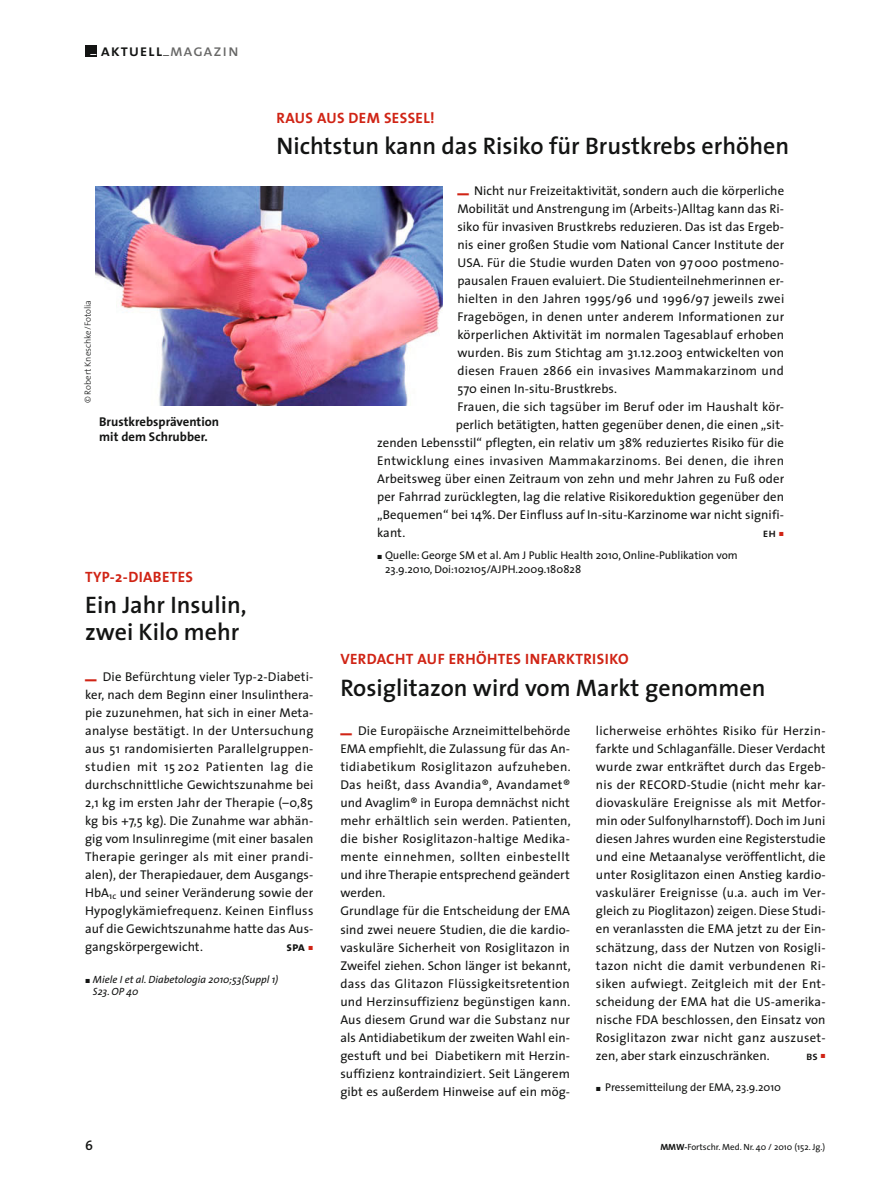
<style>
.page{position:relative;width:893px;height:1187px;background:#fff}
.page>*{position:absolute;margin:0;border:0;box-sizing:border-box;transform-origin:0 0}
.t1{font:600 24px/27px "The Sans";color:#131413}
.t2{font:16.5px "The Sans Semi Bold Caps";letter-spacing:.05em;color:#131413}
.t3{font:700 15px "The Sans";letter-spacing:.025em;color:#d02415}
.t4{font:600 13.5px "The Sans";color:#131413}
.t5{font:12.75px/18px "The Sans";letter-spacing:.01em;color:#131413;text-align:justify}
.t6{font:700 12.75px/15px "The Sans";color:#131413}
.t7{font:12.75px "The Sans Bold Caps";color:#131413}
.t8{font:12px "The Sans Semi Bold Caps";color:#131413}
.t9{font:11.25px/13.5px "The Sans";color:#131413}
.t10{font:italic 10.5px/12px "The Sans";color:#131413}
.t11{font:9px "The Sans";color:#131413}
.t12{font:300 9px "The Sans";color:#131413}
.s1{font-family:"The Sans Caps";color:#676766}
.s2{font-weight:900;color:#d02415}
.s3{font-family:"The Sans Semi Bold Expert";font-size:6px;color:#d02415}
.s4{font-family:"The Sans Expert";font-size:6px}
.s5{font-family:"The Sans Expert";font-style:normal;font-size:6px}
.s6{font-weight:700}
</style>
<div class="page">
<div style="left:85px;top:45px;width:12px;height:11px;background:#131413"></div>
<img style="left:96px;top:187px;width:346px;height:218px">
<p class="t2" style="left:91px;top:40px;width:150px"><sub>–</sub> aktuell<sub>–</sub><span class="s1">magazin</span></p>
<p class="t12" style="left:82px;top:403px;width:105px;rotate:-90deg">© Robert Kneschke/Fotolia</p>
<p class="t6" style="left:99px;top:414px;width:121px">Brustkrebsprävention mit dem Schrubber.</p>
<p class="t3" style="left:85px;top:567px;width:109px">TYP-2-DIABETES</p>
<h1 class="t1" style="left:85px;top:593px;width:163px">Ein Jahr Insulin, zwei Kilo mehr</h1>
<p class="t3" style="left:276px;top:109px;width:160px">RAUS AUS DEM SESSEL!</p>
<h1 class="t1" style="left:276px;top:135px;width:514px">Nichtstun kann das Risiko für Brustkrebs erhöhen</h1>
<p class="t5" style="left:457px;top:183px;width:328px"><span class="s2">–</span> Nicht nur Freizeitaktivität, sondern auch die körperliche</p>
<p class="t5" style="left:457px;top:201px;width:328px">Mobilität und Anstrengung im (Arbeits-)Alltag kann das Ri-</p>
<p class="t5" style="left:457px;top:219px;width:328px">siko für invasiven Brustkrebs reduzieren. Das ist das Ergeb-</p>
<p class="t5" style="left:457px;top:237px;width:328px">nis einer großen Studie vom National Cancer Institute der</p>
<p class="t5" style="left:457px;top:255px;width:328px">USA. Für die Studie wurden Daten von 97000 postmeno-</p>
<p class="t5" style="left:457px;top:273px;width:328px">pausalen Frauen evaluiert. Die Studienteilnehmerinnen er-</p>
<p class="t5" style="left:457px;top:291px;width:328px">hielten in den Jahren 1995/96 und 1996/97 jeweils zwei</p>
<p class="t5" style="left:457px;top:309px;width:328px">Fragebögen, in denen unter anderem Informationen zur</p>
<p class="t5" style="left:457px;top:327px;width:328px">körperlichen Aktivität im normalen Tagesablauf erhoben</p>
<p class="t5" style="left:457px;top:345px;width:328px">wurden. Bis zum Stichtag am 31.12.2003 entwickelten von</p>
<p class="t5" style="left:457px;top:363px;width:328px">diesen Frauen 2866 ein invasives Mammakarzinom und</p>
<p class="t5" style="left:457px;top:381px;width:161px">570 einen In-situ-Brustkrebs.</p>
<p class="t5" style="left:457px;top:399px;width:328px">Frauen, die sich tagsüber im Beruf oder im Haushalt kör-</p>
<p class="t5" style="left:456px;top:417px;width:330px">perlich betätigten, hatten gegenüber denen, die einen „sit-</p>
<p class="t5" style="left:377px;top:435px;width:408px">zenden Lebensstil“ pflegten, ein relativ um 38% reduziertes Risiko für die</p>
<p class="t5" style="left:377px;top:453px;width:408px">Entwicklung eines invasiven Mammakarzinoms. Bei denen, die ihren</p>
<p class="t5" style="left:377px;top:471px;width:408px">Arbeitsweg über einen Zeitraum von zehn und mehr Jahren zu Fuß oder</p>
<p class="t5" style="left:377px;top:489px;width:408px">per Fahrrad zurücklegten, lag die relative Risikoreduktion gegenüber den</p>
<p class="t5" style="left:377px;top:507px;width:408px">„Bequemen“ bei 14%. Der Einfluss auf In-situ-Karzinome war nicht signifi-</p>
<p class="t5" style="left:377px;top:525px;width:30px">kant.</p>
<p class="t8" style="left:763px;top:525px;width:23px">eh <span class="s3">ó</span></p>
<p class="t9" style="left:385px;top:550px;width:354px;text-indent:-8px"><span class="s4">ó</span> Quelle: George SM et al. Am J Public Health 2010, Online-Publikation vom<br>23.9.2010, Doi:102105/AJPH.2009.180828</p>
<p class="t5" style="left:85px;top:669px;width:230px"><span class="s2">–</span> Die Befürchtung vieler Typ-2-Diabeti&shy;ker, nach dem Beginn einer Insulinthera&shy;pie zuzunehmen, hat sich in einer Meta&shy;analyse bestätigt. In der Untersuchung aus 51 randomisierten Parallelgruppen&shy;studien mit 15 202 Patienten lag die durchschnittliche Gewichtszunahme bei 2,1 kg im ersten Jahr der Therapie (–0,85 kg bis +7,5 kg). Die Zunahme war abhän&shy;gig vom Insulinregime (mit einer basalen Therapie geringer als mit einer prandi&shy;alen), der Therapiedauer, dem Ausgangs-HbA<sub>1c</sub> und seiner Veränderung sowie der Hypoglykämiefrequenz. Keinen Einfluss auf die Gewichtszunahme hatte das Aus&shy;gangskörpergewicht.</p>
<p class="t7" style="left:286px;top:939px;width:28px">spa <span class="s3">ó</span></p>
<p class="t10" style="left:93px;top:973px;width:187px;text-indent:-8px"><span class="s5">ó</span> Miele I et al. Diabetologia 2010;53(Suppl 1)<br>S23. OP 40</p>
<p class="t3" style="left:340px;top:650px;width:290px">VERDACHT AUF ERHÖHTES INFARKTRISIKO</p>
<h1 class="t1" style="left:340px;top:676px;width:426px">Rosiglitazon wird vom Markt genommen</h1>
<p class="t5" style="left:340px;top:723px;width:232px;text-align:left"><span class="s2">–</span> Die Europäische Arzneimittelbehörde EMA empfiehlt, die Zulassung für das An&shy;tidiabetikum Rosiglitazon aufzuheben.<br>Das heißt, dass Avandia®, Avandamet® und Avaglim® in Europa demnächst nicht mehr erhältlich sein werden. Patienten, die bisher Rosiglitazon-haltige Medika&shy;mente einnehmen, sollten einbestellt und ihre Therapie entsprechend geändert werden.<br>Grundlage für die Entscheidung der EMA sind zwei neuere Studien, die die kardio&shy;vaskuläre Sicherheit von Rosiglitazon in Zweifel ziehen. Schon länger ist bekannt, dass das Glitazon Flüssigkeitsretention und Herzinsuffizienz begünstigen kann.<br>Aus diesem Grund war die Substanz nur als Antidiabetikum der zweiten Wahl ein&shy;gestuft und bei Diabetikern mit Herzin&shy;suffizienz kontraindiziert. Seit Längerem gibt es außerdem Hinweise auf ein mög-</p>
<p class="t5" style="left:596px;top:723px;width:231px">licherweise erhöhtes Risiko für Herzin&shy;farkte und Schlaganfälle. Dieser Verdacht wurde zwar entkräftet durch das Ergeb&shy;nis der RECORD-Studie (nicht mehr kar&shy;diovaskuläre Ereignisse als mit Metfor&shy;min oder Sulfonylharnstoff). Doch im Juni diesen Jahres wurden eine Registerstudie und eine Metaanalyse veröffentlicht, die unter Rosiglitazon einen Anstieg kardio&shy;vaskulärer Ereignisse (u.a. auch im Ver&shy;gleich zu Pioglitazon) zeigen. Diese Studi&shy;en veranlassten die EMA jetzt zu der Ein&shy;schätzung, dass der Nutzen von Rosigli&shy;tazon nicht die damit verbundenen Ri&shy;siken aufwiegt. Zeitgleich mit der Ent&shy;scheidung der EMA hat die US-amerika&shy;nische FDA beschlossen, den Einsatz von Rosiglitazon zwar nicht ganz auszuset&shy;zen, aber stark einzuschränken.</p>
<p class="t8" style="left:806px;top:1047px;width:21px">bs <span class="s3">ó</span></p>
<p class="t9" style="left:596px;top:1081px;width:186px"><span class="s4">ó</span> Pressemitteilung der EMA, 23.9.2010</p>
<p class="t4" style="left:85px;top:1139px;width:9px">6</p>
<p class="t11" style="left:660px;top:1143px;width:166px"><span class="s6">MMW-</span>Fortschr. Med. Nr. 40 / 2010 (152. Jg.)</p>
</div>
